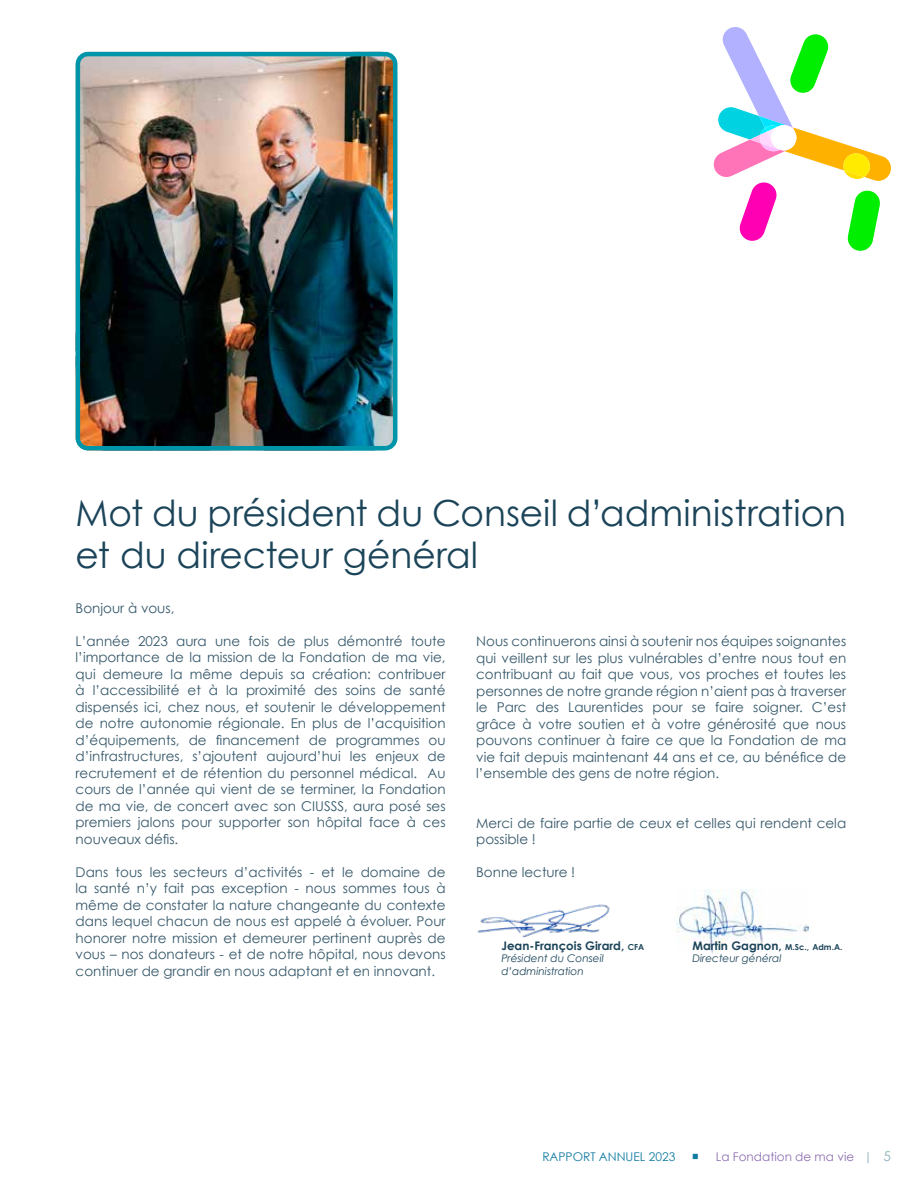
<style>
.page{position:relative;width:918px;height:1188px;background:#fff}
.page>*{position:absolute;margin:0;border:0;box-sizing:border-box;transform-origin:0 0}
.t1{font:36px/42px "Century Gothic";color:#1b4459}
.t2{font:13.5px/16.5px "Century Gothic";color:#36586a;text-align:justify}
.t3{font:12px "Century Gothic";color:#8d6fb1}
.t4{font:12px "Century Gothic";color:#127ba2}
.t5{font:700 11.85px "Century Gothic";color:#1b4459}
.t6{font:italic 10.5px/12.6px "Century Gothic";color:#1b4459}
.s1{font-size:8.25px}
.s2{font-family:"Minion Pro";font-size:18px}
.s3{color:#87b0ba}
.s4{font-size:13.5px;color:#87b0ba}
</style>
<div class="page">
<img style="left:677px;top:890px;width:132px;height:64px">
<img style="left:478px;top:904px;width:132px;height:34px">
<img style="left:76px;top:58px;width:317px;height:392px">
<svg style="left:713px;top:27px;width:178px;height:224px"></svg>
<div style="left:76px;top:52px;width:321px;height:398px;border:5px solid #0095a8;border-radius:10px"></div>
<h1 class="t1" style="left:76px;top:495px;width:772px">Mot du président du Conseil d’administration et du directeur général</h1>
<p class="t2" style="left:76px;top:601px;width:100px">Bonjour à vous,</p>
<p class="t2" style="left:76px;top:634px;width:372px">L’année 2023 aura une fois de plus démontré toute l’importance de la mission de la Fondation de ma vie, qui demeure la même depuis sa création: contribuer à l’accessibilité et à la proximité des soins de santé dispensés ici, chez nous, et soutenir le développement de notre autonomie régionale. En plus de l’acquisition d’équipements, de financement de programmes ou d’infrastructures, s’ajoutent aujourd’hui les enjeux de recrutement et de rétention du personnel médical. Au cours de l’année qui vient de se terminer, la Fondation de ma vie, de concert avec son CIUSSS, aura posé ses premiers jalons pour supporter son hôpital face à ces nouveaux défis.</p>
<p class="t2" style="left:76px;top:865px;width:372px">Dans tous les secteurs d’activités - et le domaine de la santé n’y fait pas exception - nous sommes tous à même de constater la nature changeante du contexte dans lequel chacun de nous est appelé à évoluer. Pour honorer notre mission et demeurer pertinent auprès de vous – nos donateurs - et de notre hôpital, nous devons continuer de grandir en nous adaptant et en innovant.</p>
<p class="t2" style="left:476px;top:634px;width:372px">Nous continuerons ainsi à soutenir nos équipes soignantes qui veillent sur les plus vulnérables d’entre nous tout en contribuant au fait que vous, vos proches et toutes les personnes de notre grande région n’aient pas à traverser le Parc des Laurentides pour se faire soigner. C’est grâce à votre soutien et à votre générosité que nous pouvons continuer à faire ce que la Fondation de ma vie fait depuis maintenant 44 ans et ce, au bénéfice de l’ensemble des gens de notre région.</p>
<p class="t2" style="left:476px;top:816px;width:372px">Merci de faire partie de ceux et celles qui rendent cela possible !</p>
<p class="t2" style="left:476px;top:865px;width:101px">Bonne lecture !</p>
<p class="t5" style="left:501px;top:938px;width:144px">Jean-François Girard, <span class="s1">CFA</span></p>
<p class="t6" style="left:501px;top:953px;width:104px">Président du Conseil d’administration</p>
<p class="t5" style="left:692px;top:938px;width:152px">Martin Gagnon, <span class="s1">M.Sc., Adm.A.</span></p>
<p class="t6" style="left:692px;top:953px;width:91px">Directeur général</p>
<p class="t4" style="left:542px;top:1152px;width:158px">RAPPORT ANNUEL 2023 <span class="s2">■</span></p>
<p class="t3" style="left:716px;top:1152px;width:177px">La Fondation de ma vie <span class="s3">|</span> <span class="s4">5</span></p>
</div>
